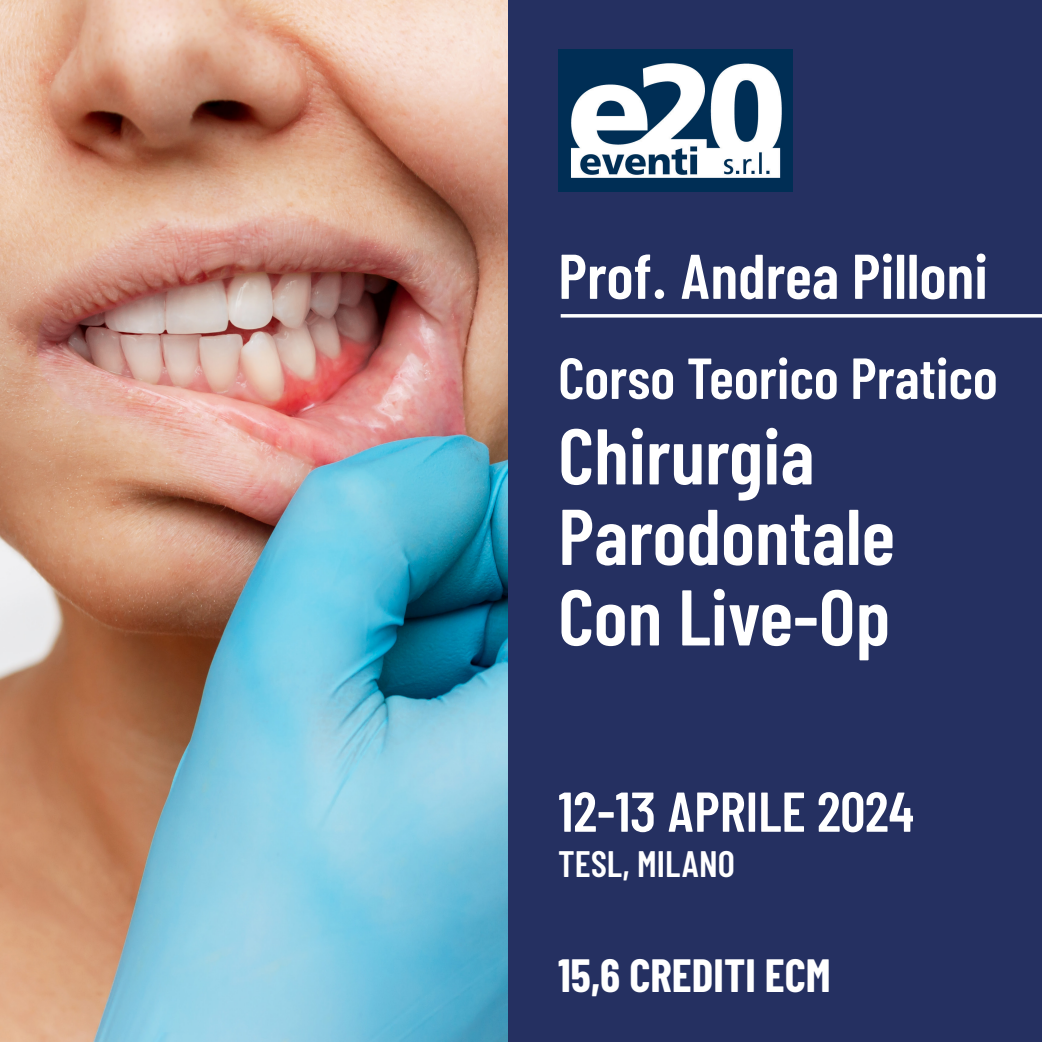
<style>
.page{position:relative;width:1042px;height:1042px;background:#fff}
.page>*{position:absolute;margin:0;border:0;box-sizing:border-box;transform-origin:0 0}
.t1{font:600 78.75px/80.5px "Barlow Condensed";color:#fff}
.t2{font:600 63px "Barlow Condensed";color:#fff}
.t3{font:600 57.75px "Barlow Condensed";color:#fff}
.t4{font:600 56px "Barlow Condensed";color:#fff}
.t5{font:700 45.5px "Barlow Condensed";color:#fff}
.t6{font:600 36.75px "Barlow Condensed";color:#fff}
</style>
<div class="page">
<img style="left:0;top:0;width:508px;height:1042px">
<div style="left:508px;top:0;width:534px;height:1042px;background:#253061"></div>
<svg style="left:561px;top:314px;width:481px;height:4px;background:#e3e5eb"></svg>
<img style="left:558px;top:50px;width:234px;height:141px">
<p class="t2" style="left:558px;top:237px;width:431px">Prof. Andrea Pilloni</p>
<p class="t3" style="left:558px;top:342px;width:441px">Corso Teorico Pratico</p>
<p class="t1" style="left:558px;top:414px;width:338px">Chirurgia<br>Parodontale<br>Con Live-Op</p>
<p class="t4" style="left:558px;top:777px;width:357px">12-13 APRILE 2024</p>
<p class="t6" style="left:558px;top:841px;width:178px">TESL, MILANO</p>
<p class="t5" style="left:558px;top:947px;width:274px">15,6 CREDITI ECM</p>
</div>
